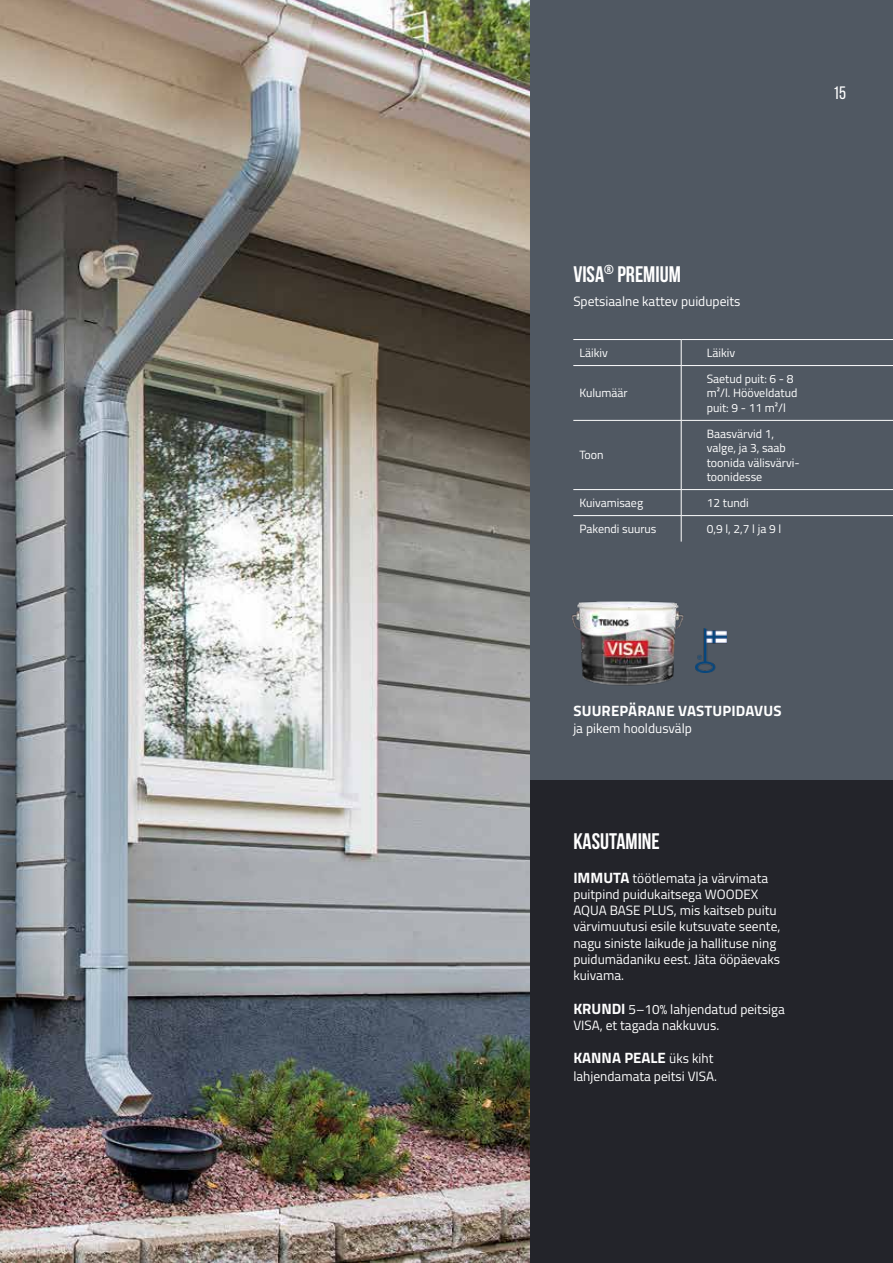
<style>
.page{position:relative;width:893px;height:1263px;background:#fff}
.page>*{position:absolute;margin:0;border:0;box-sizing:border-box;transform-origin:0 0}
.t1{font:700 22.5px "Bebas Neue";color:#fff}
.t2{font:18px "Bebas Neue";color:#fff}
.t3{font:700 15px "Titillium";letter-spacing:.01em;color:#fff}
.t4{font:13.5px/16.2px "Titillium";color:#fff}
.t5{font:12px/14.4px "Titillium";color:#fff}
.s1{font-weight:700;font-size:15px}
.s2{font-weight:400;font-size:13.5px}
</style>
<div class="page">
<img style="left:0;top:0;width:530px;height:1263px">
<div style="left:530px;top:0;width:363px;height:780px;background:#505862"></div>
<div style="left:530px;top:780px;width:363px;height:483px;background:#23242a"></div>
<img style="left:695px;top:629px;width:31px;height:44px">
<hr style="left:573px;top:339px;width:108px;height:1px;background:#fff">
<hr style="left:681px;top:339px;width:212px;height:1px;background:#fff">
<hr style="left:573px;top:365px;width:108px;height:1px;background:#fff">
<hr style="left:681px;top:365px;width:212px;height:1px;background:#fff">
<hr style="left:573px;top:420px;width:108px;height:1px;background:#fff">
<hr style="left:681px;top:420px;width:212px;height:1px;background:#fff">
<hr style="left:573px;top:489px;width:108px;height:1px;background:#fff">
<hr style="left:681px;top:489px;width:212px;height:1px;background:#fff">
<hr style="left:573px;top:515px;width:108px;height:1px;background:#fff">
<hr style="left:681px;top:515px;width:212px;height:1px;background:#fff">
<svg style="left:681px;top:340px;width:1px;height:25px"></svg>
<hr style="left:681px;top:366px;width:1px;height:54px;background:#fff">
<hr style="left:681px;top:421px;width:1px;height:68px;background:#fff">
<svg style="left:681px;top:490px;width:1px;height:52px"></svg>
<img style="left:571px;top:601px;width:113px;height:85px">
<h2 class="t2" style="left:833px;top:83px;width:15px">15</h2>
<h1 class="t1" style="left:573px;top:261px;width:109px">VISA<sup>®</sup> PREMIUM</h1>
<p class="t4" style="left:573px;top:293px;width:169px">Spetsiaalne kattev puidupeits</p>
<p class="t5" style="left:579px;top:345px;width:30px">Läikiv</p>
<p class="t5" style="left:707px;top:345px;width:30px">Läikiv</p>
<p class="t5" style="left:579px;top:385px;width:50px">Kulumäär</p>
<p class="t5" style="left:707px;top:371px;width:92px">Saetud puit: 6 - 8 m²/l. Hööveldatud puit: 9 - 11 m²/l</p>
<p class="t5" style="left:579px;top:447px;width:26px">Toon</p>
<p class="t5" style="left:707px;top:426px;width:95px">Baasvärvid 1, valge, ja 3, saab toonida välisvärvi&shy;toonidesse</p>
<p class="t5" style="left:579px;top:495px;width:65px">Kuivamisaeg</p>
<p class="t5" style="left:707px;top:495px;width:44px">12 tundi</p>
<p class="t5" style="left:579px;top:521px;width:79px">Pakendi suurus</p>
<p class="t5" style="left:707px;top:521px;width:76px">0,9 l, 2,7 l ja 9 l</p>
<p class="t3" style="left:573px;top:699px;width:210px">SUUREPÄRANE VASTUPIDAVUS</p>
<p class="t4" style="left:573px;top:719px;width:120px">ja pikem hooldusvälp</p>
<h1 class="t1" style="left:573px;top:829px;width:88px">KASUTAMINE</h1>
<p class="t4" style="left:573px;top:869px;width:209px"><span class="s1">IMMUTA</span> töötlemata ja värvimata puitpind puidukaitsega WOODEX<br>AQUA BASE PLUS, mis kaitseb puitu värvimuutusi esile kutsuvate seente, nagu siniste laikude ja hallituse ning puidumädaniku eest. Jäta ööpäevaks kuivama.</p>
<p class="t4" style="left:573px;top:1000px;width:213px"><span class="s1">KRUNDI</span> 5–10% lahjendatud peitsiga<br>VISA, et tagada nakkuvus.</p>
<p class="t3" style="left:573px;top:1046px;width:142px">KANNA PEALE <span class="s2">üks kiht</span></p>
<p class="t4" style="left:573px;top:1068px;width:145px">lahjendamata peitsi VISA.</p>
</div>
